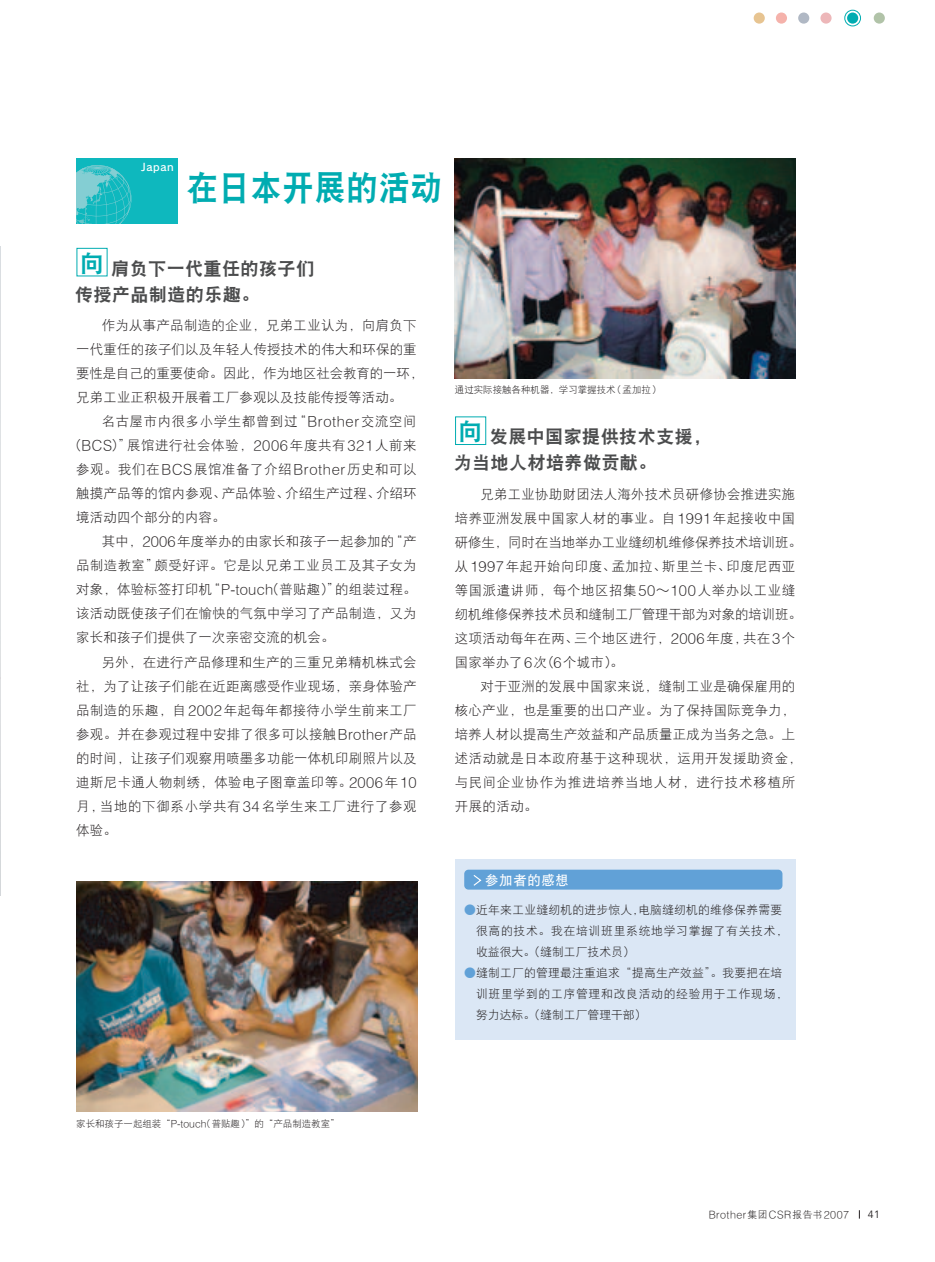
<style>
.page{position:relative;width:935px;height:1262px;background:#fff}
.page>*{position:absolute;margin:0;border:0;box-sizing:border-box;transform-origin:0 0}
.t1{font:34.65px "DFP Hei W9 G Bpc EUC H";letter-spacing:.02em;color:#00acb1;scale:.9 1}
.t2{font:24px "DFP Hei W9 G Bpc EUC H";color:#00acb1}
.t3{font:18.15px/26.2px "DFP Hei W9 G Bpc EUC H";letter-spacing:.02em;color:#4b4c4d}
.t4{font:13.35px "DFP Hei W3 G Bpc EUC H";letter-spacing:.025em;color:#231f20}
.t5{font:13.35px "DFP Hei W3 G Bpc EUC H";letter-spacing:.045em;color:#231f20}
.t6{font:13.35px "DFP Hei W3 G Bpc EUC H";letter-spacing:-.005em;color:#231f20}
.t7{font:13.35px "DFP Hei W3 G Bpc EUC H";letter-spacing:.05em;color:#231f20}
.t8{font:13.35px "DFP Hei W3 G Bpc EUC H";letter-spacing:.055em;color:#231f20}
.t9{font:13.35px "DFP Hei W3 G Bpc EUC H";letter-spacing:.065em;color:#231f20}
.t10{font:13.35px "DFP Hei W7 G Bpc EUC H";letter-spacing:.05em;color:#fff}
.t11{font:11.85px/21px "DFP Hei W3 G Bpc EUC H";letter-spacing:.02em;color:#231f20}
.t12{font:10.5px "Rodin CID DB";letter-spacing:.05em;color:#fff}
.t13{font:10.5px "Avenir";color:#231f20}
.t14{font:9.75px "Hei Light Alphabet";letter-spacing:.04em;color:#231f20}
.t15{font:9.45px "DFP Hei W3 G Bpc EUC H";color:#231f20}
.s1{font-family:"Rodin CID B";font-size:17.25px}
.s2{font-family:"Hei Light Alphabet"}
.s3{font-family:"DFPG Hei Lt MP BF"}
.s4{color:#61a1d7}
.s5{font-family:"DFP Hei W3 G Bpc EUC H"}
</style>
<div class="page">
<img style="left:0;top:247px;width:1px;height:649px">
<div style="left:76px;top:158px;width:102px;height:66px;background:#0eb8be"></div>
<svg style="left:76px;top:165px;width:55px;height:59px"></svg>
<img style="left:455px;top:158px;width:340px;height:220px">
<img style="left:76px;top:881px;width:341px;height:230px">
<div style="left:455px;top:859px;width:340px;height:180px;background:#dbe7f5"></div>
<div style="left:455px;top:416px;width:31px;height:29px;border:1px solid #00acb1"></div>
<div style="left:464px;top:869px;width:318px;height:20px;background:#61a1d7;border-radius:4px"></div>
<svg style="left:473px;top:875px;width:9px;height:11px"></svg>
<div style="left:753px;top:13px;width:11px;height:11px;background:#e7c491;border-radius:50%"></div>
<div style="left:775px;top:13px;width:12px;height:11px;background:#f5b2ab;border-radius:50%"></div>
<div style="left:798px;top:13px;width:11px;height:11px;background:#b0b8c4;border-radius:50%"></div>
<div style="left:847px;top:13px;width:11px;height:11px;background:#00acb1;border-radius:50%"></div>
<div style="left:873px;top:13px;width:11px;height:11px;background:#b1c3a8;border-radius:50%"></div>
<div style="left:844px;top:10px;width:16px;height:16px;border:1px solid #00acb1;border-radius:50%"></div>
<div style="left:820px;top:13px;width:11px;height:11px;background:#edb7b9;border-radius:50%"></div>
<p class="t12" style="left:141px;top:163px;width:34px">Japan</p>
<p class="t1" style="left:186px;top:170px;width:285px">在日本开展的活动</p>
<p class="t2" style="left:80px;top:251px;width:26px">向</p>
<p class="t3" style="left:75px;top:255px;width:241px"><span class="s1">　　</span>肩负下一代重任的孩子们传授产品制造的乐趣。</p>
<p class="t4" style="left:102px;top:319px;width:316px">作为从事产品制造的企业，兄弟工业认为，向肩负下</p>
<p class="t4" style="left:76px;top:343px;width:342px">一代重任的孩子们以及年轻人传授技术的伟大和环保的重</p>
<p class="t6" style="left:76px;top:367px;width:348px">要性是自己的重要使命。因此，作为地区社会教育的一环，</p>
<p class="t4" style="left:76px;top:391px;width:327px">兄弟工业正积极开展着工厂参观以及技能传授等活动。</p>
<p class="t5" style="left:102px;top:415px;width:316px">名古屋市内很多小学生都曾到过“<span class="s2">Brother</span>交流空间</p>
<p class="t7" style="left:76px;top:439px;width:342px"><span class="s3">(</span><span class="s2">BCS</span><span class="s3">)</span>”展馆进行社会体验，<span class="s2">2006</span>年度共有<span class="s2">321</span>人前来</p>
<p class="t5" style="left:76px;top:463px;width:342px">参观。我们在<span class="s2">BCS</span>展馆准备了介绍<span class="s2">Brother</span>历史和可以</p>
<p class="t4" style="left:76px;top:487px;width:342px">触摸产品等的馆内参观、产品体验、介绍生产过程、介绍环</p>
<p class="t4" style="left:76px;top:511px;width:151px">境活动四个部分的内容。</p>
<p class="t4" style="left:102px;top:535px;width:316px">其中，<span class="s2">2006</span>年度举办的由家长和孩子一起参加的“产</p>
<p class="t4" style="left:76px;top:559px;width:342px">品制造教室”颇受好评。它是以兄弟工业员工及其子女为</p>
<p class="t4" style="left:76px;top:583px;width:342px">对象，体验标签打印机“<span class="s2">P-touch</span><span class="s3">(</span>普贴趣<span class="s3">)</span>”的组装过程。</p>
<p class="t4" style="left:76px;top:607px;width:342px">该活动既使孩子们在愉快的气氛中学习了产品制造，又为</p>
<p class="t4" style="left:76px;top:631px;width:259px">家长和孩子们提供了一次亲密交流的机会。</p>
<p class="t4" style="left:102px;top:655px;width:316px">另外，在进行产品修理和生产的三重兄弟精机株式会</p>
<p class="t4" style="left:76px;top:679px;width:342px">社，为了让孩子们能在近距离感受作业现场，亲身体验产</p>
<p class="t4" style="left:76px;top:703px;width:342px">品制造的乐趣，自<span class="s2">2002</span>年起每年都接待小学生前来工厂</p>
<p class="t4" style="left:76px;top:727px;width:342px">参观。并在参观过程中安排了很多可以接触<span class="s2">Brother</span>产品</p>
<p class="t4" style="left:76px;top:751px;width:342px">的时间，让孩子们观察用喷墨多功能一体机印刷照片以及</p>
<p class="t4" style="left:76px;top:775px;width:342px">迪斯尼卡通人物刺绣，体验电子图章盖印等。<span class="s2">2006</span>年<span class="s2">10</span></p>
<p class="t8" style="left:76px;top:799px;width:342px">月，当地的下御系小学共有<span class="s2">34</span>名学生来工厂进行了参观</p>
<p class="t4" style="left:76px;top:823px;width:42px">体验。</p>
<p class="t15" style="left:455px;top:385px;width:202px">通过实际接触各种机器，学习掌握技术 <span class="s3">(</span> 孟加拉 <span class="s3">)</span></p>
<p class="t2" style="left:458px;top:419px;width:25px">向</p>
<p class="t3" style="left:453px;top:423px;width:259px"><span class="s1">　　</span>发展中国家提供技术支援，为当地人材培养做贡献。</p>
<p class="t4" style="left:480px;top:487px;width:316px">兄弟工业协助财团法人海外技术员研修协会推进实施</p>
<p class="t4" style="left:455px;top:511px;width:342px">培养亚洲发展中国家人材的事业。自<span class="s2">1991</span>年起接收中国</p>
<p class="t6" style="left:455px;top:535px;width:348px">研修生，同时在当地举办工业缝纫机维修保养技术培训班。</p>
<p class="t4" style="left:455px;top:559px;width:342px">从<span class="s2">1997</span>年起开始向印度、孟加拉、斯里兰卡、印度尼西亚</p>
<p class="t5" style="left:455px;top:583px;width:342px">等国派遣讲师，每个地区招集<span class="s2">50</span>〜<span class="s2">100</span>人举办以工业缝</p>
<p class="t6" style="left:455px;top:607px;width:348px">纫机维修保养技术员和缝制工厂管理干部为对象的培训班。</p>
<p class="t4" style="left:455px;top:631px;width:342px">这项活动每年在两、三个地区进行，<span class="s2">2006</span>年度，共在<span class="s2">3</span>个</p>
<p class="t4" style="left:455px;top:655px;width:170px">国家举办了<span class="s2">6</span>次<span class="s3">(</span><span class="s2">6</span>个城市<span class="s3">)</span>。</p>
<p class="t4" style="left:480px;top:679px;width:316px">对于亚洲的发展中国家来说，缝制工业是确保雇用的</p>
<p class="t4" style="left:455px;top:703px;width:342px">核心产业，也是重要的出口产业。为了保持国际竞争力，</p>
<p class="t4" style="left:455px;top:727px;width:342px">培养人材以提高生产效益和产品质量正成为当务之急。上</p>
<p class="t4" style="left:455px;top:751px;width:348px">述活动就是日本政府基于这种现状，运用开发援助资金，</p>
<p class="t9" style="left:455px;top:775px;width:342px">与民间企业协作为推进培养当地人材，进行技术移植所</p>
<p class="t4" style="left:455px;top:799px;width:84px">开展的活动。</p>
<p class="t10" style="left:485px;top:873px;width:85px">参加者的感想</p>
<p class="t11" style="left:476px;top:899px;width:313px;text-indent:-12px"><span class="s4">●</span>近年来工业缝纫机的进步惊人,电脑缝纫机的维修保养需要很高的技术。我在培训班里系统地学习掌握了有关技术，收益很大。<span class="s3">(</span>缝制工厂技术员<span class="s3">)</span></p>
<p class="t11" style="left:476px;top:962px;width:313px;text-indent:-12px"><span class="s4">●</span>缝制工厂的管理最注重追求“提高生产效益”。我要把在培训班里学到的工序管理和改良活动的经验用于工作现场，努力达标。<span class="s3">(</span>缝制工厂管理干部<span class="s3">)</span></p>
<p class="t15" style="left:76px;top:1118px;width:265px">家长和孩子一起组装“<span class="s2">P-touch</span><span class="s3">(</span> 普贴趣 <span class="s3">)</span>”的“产品制造教室”</p>
<p class="t14" style="left:708px;top:1211px;width:142px">Brother<span class="s5">集团</span>CSR<span class="s5">报告书</span>2007</p>
<p class="t13" style="left:867px;top:1210px;width:14px">41</p>
</div>
